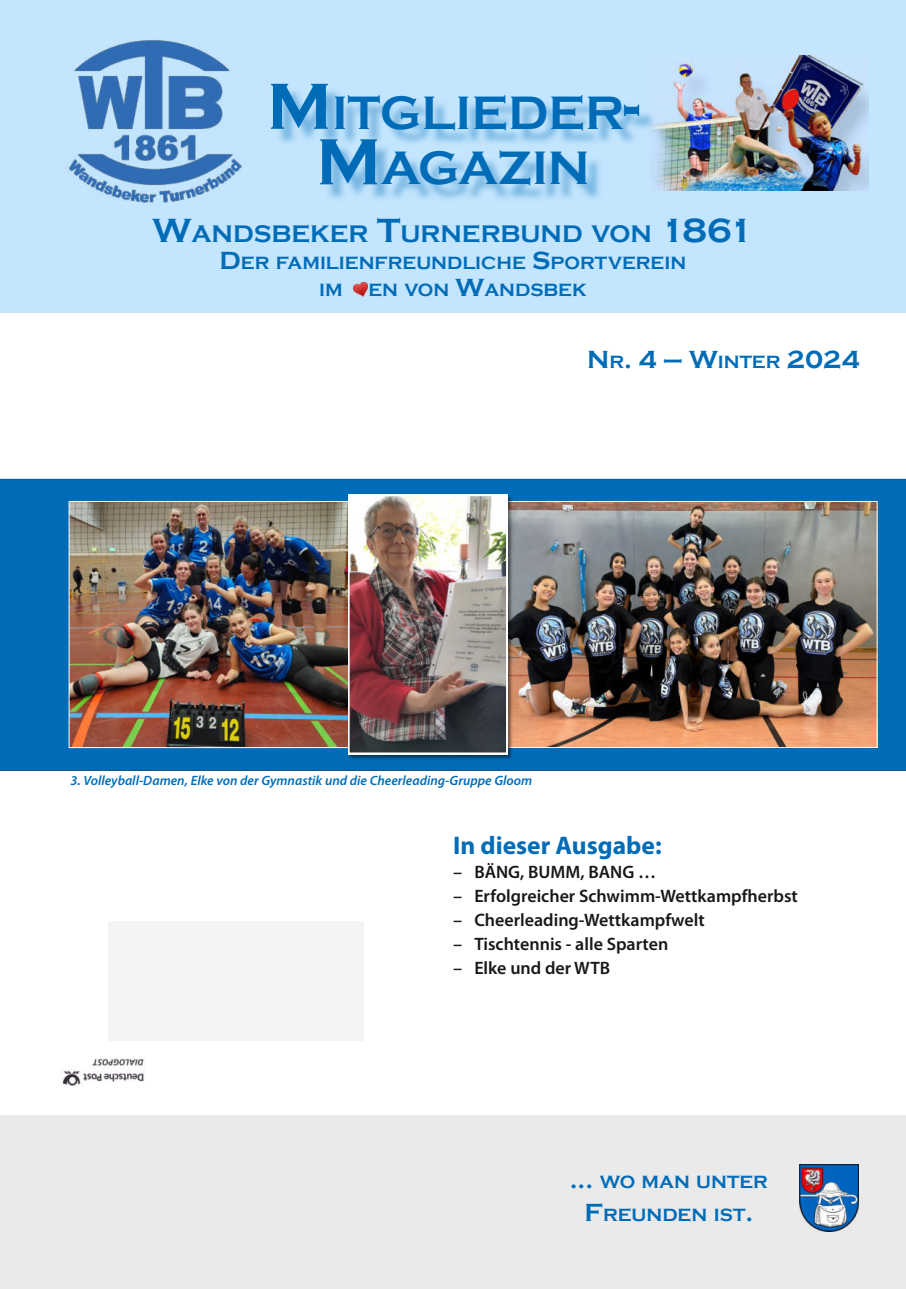
<style>
.page{position:relative;width:906px;height:1289px;background:#fff}
.page>*{position:absolute;margin:0;border:0;box-sizing:border-box;transform-origin:0 0}
.t1{font:700 48.15px/55.5px "Copperplate Gothic";color:#006cb8;text-align:center}
.t2{font:700 25.5px "Myriad Pro";color:#006cb8}
.t3{font:700 25.5px "Copperplate Gothic";color:#006cb8}
.t4{font:700 24.6px "Copperplate Gothic";color:#006cb8}
.t5{font:700 18.15px/27px "Copperplate Gothic";color:#006cb8}
.t6{font:600 18px "Myriad Pro";color:#1a171b}
.t7{font:italic 600 13.5px "Myriad Pro";color:#006cb8}
.s1{font-size:67.5px}
.s2{font-size:34.5px}
.s3{font-size:25.5px}
.s4{font-size:18.15px}
</style>
<div class="page">
<svg style="left:0;top:479px;width:906px;height:291px;background:#096fb7"></svg>
<div style="left:0;top:1115px;width:906px;height:173px;background:#ebeaeb"></div>
<div style="left:0;top:0;width:906px;height:312px;background:#c3e5fd"></div>
<img style="left:799px;top:1164px;width:60px;height:67px">
<svg style="left:354px;top:283px;width:13px;height:13px"></svg>
<img style="left:656px;top:56px;width:212px;height:134px">
<img style="left:279px;top:91px;width:377px;height:108px">
<div style="left:108px;top:921px;width:255px;height:119px;background:#f4f4f4"></div>
<img style="left:62px;top:1057px;width:82px;height:29px">
<img style="left:68px;top:40px;width:174px;height:162px">
<img style="left:71px;top:503px;width:277px;height:243px">
<img style="left:514px;top:503px;width:361px;height:242px">
<div style="left:487px;top:501px;width:390px;height:246px;border:1px solid #fff"></div>
<img style="left:348px;top:494px;width:166px;height:266px">
<img style="left:348px;top:495px;width:159px;height:259px">
<h1 class="t1" style="left:267px;top:86px;width:374px"><span class="s1">M</span>ITGLIEDER<span class="s1">-<br>M</span>AGAZIN</h1>
<h3 class="t4" style="left:153px;top:220px;width:602px"><span class="s2">W</span>ANDSBEKER <span class="s2">T</span>URNERBUND VON <span class="s2">1861</span></h3>
<p class="t5" style="left:319px;top:249px;width:368px;text-indent:-100px"><span class="s3">D</span>ER FAMILIENFREUNDLICHE <span class="s3">S</span>PORTVEREIN<br>IM</p>
<p class="t5" style="left:368px;top:276px;width:220px">EN VON <span class="s3">W</span>ANDSBEK</p>
<h2 class="t3" style="left:587px;top:345px;width:274px">N<span class="s4">R</span>. 4 – W<span class="s4">INTER</span> 2024</h2>
<p class="t7" style="left:70px;top:775px;width:463px">3. Volleyball-Damen, Elke von der Gymnastik und die Cheerleading-Gruppe Gloom</p>
<h2 class="t2" style="left:453px;top:832px;width:210px">In dieser Ausgabe:</h2>
<p class="t6" style="left:453px;top:862px;width:204px">– BÄNG, BUMM, BANG …</p>
<p class="t6" style="left:453px;top:886px;width:346px">– Erfolgreicher Schwimm-Wettkampfherbst</p>
<p class="t6" style="left:453px;top:910px;width:253px">– Cheerleading-Wettkampfwelt</p>
<p class="t6" style="left:453px;top:934px;width:217px">– Tischtennis - alle Sparten</p>
<p class="t6" style="left:453px;top:958px;width:159px">– Elke und der WTB</p>
<p class="t5" style="left:570px;top:1165px;width:200px;line-height:33px;text-align:center"><span class="s3">...</span> WO MAN UNTER<br><span class="s3">F</span>REUNDEN IST<span class="s3">.</span></p>
</div>
